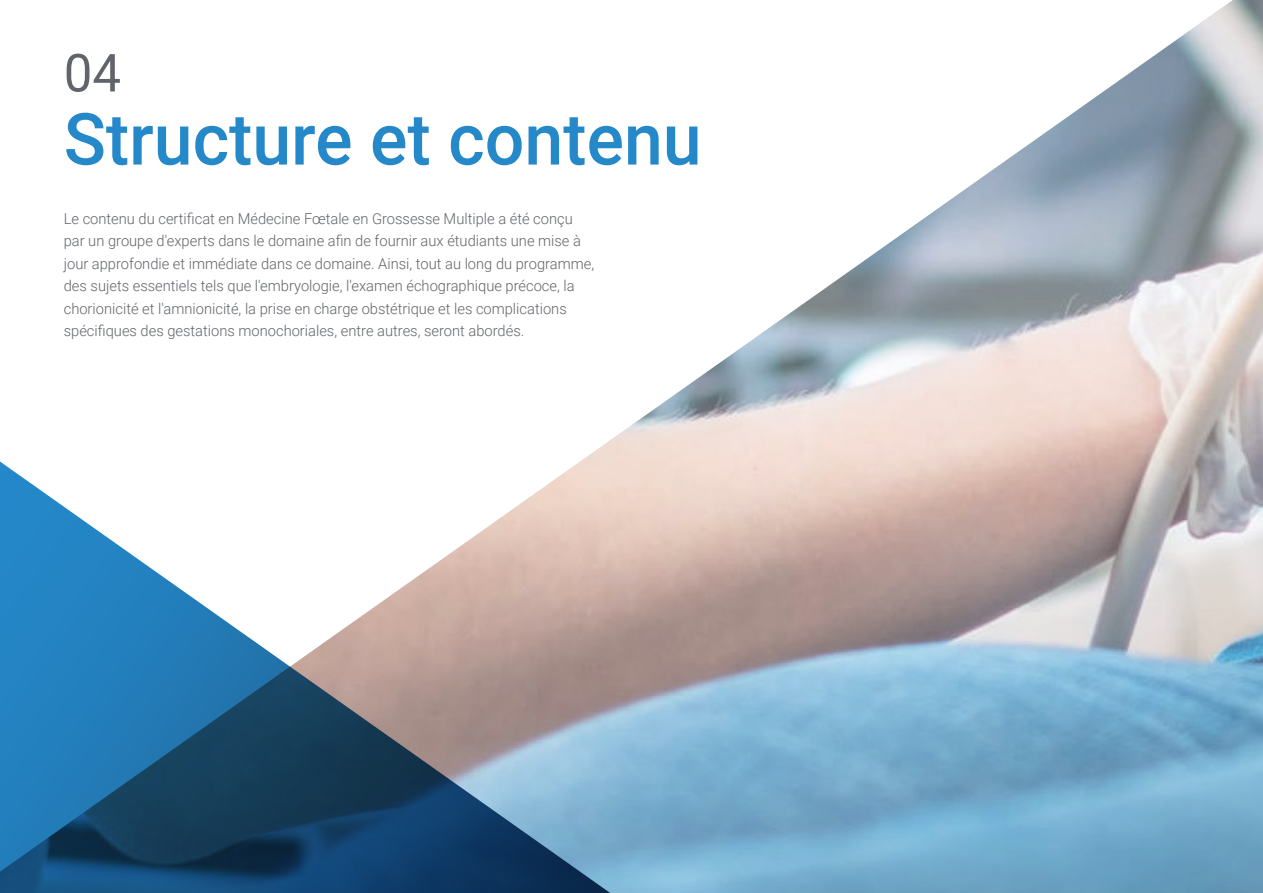
<style>
.page{position:relative;width:1263px;height:893px;background:#fff}
.page>*{position:absolute;margin:0;border:0;box-sizing:border-box;transform-origin:0 0}
.t1{font:500 72px "Roboto";color:#2488c9}
.t2{font:52.5px "Roboto";color:#61646a}
.t3{font:300 15px/22.5px "Roboto";color:#61646a}
</style>
<div class="page">
<img style="left:602px;top:0;width:661px;height:893px">
<svg style="left:0;top:446px;width:640px;height:447px"></svg>
<h2 class="t2" style="left:64px;top:36px;width:59px">04</h2>
<h1 class="t1" style="left:64px;top:89px;width:639px">Structure et contenu</h1>
<p class="t3" style="left:64px;top:207px;width:532px">Le contenu du certificat en Médecine Fœtale en Grossesse Multiple a été conçu par un groupe d'experts dans le domaine afin de fournir aux étudiants une mise à jour approfondie et immédiate dans ce domaine. Ainsi, tout au long du programme, des sujets essentiels tels que l'embryologie, l'examen échographique précoce, la chorionicité et l'amnionicité, la prise en charge obstétrique et les complications spécifiques des gestations monochoriales, entre autres, seront abordés.</p>
</div>
